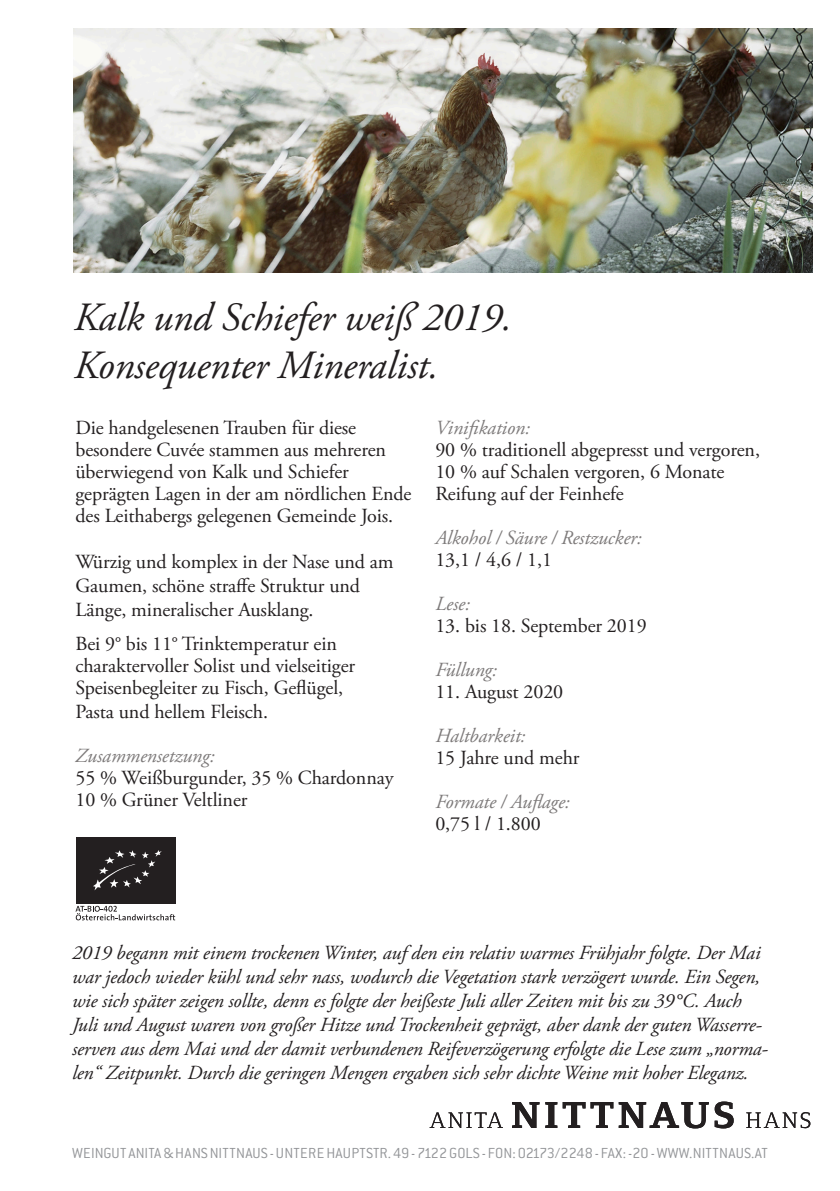
<style>
.page{position:relative;width:840px;height:1191px;background:#fff}
.page>*{position:absolute;margin:0;border:0;box-sizing:border-box;transform-origin:0 0}
.t1{font:italic 40px "Adobe Garamond Pro";letter-spacing:-.005em;color:#231f20}
.t2{font:20px/22px "Adobe Garamond Pro";letter-spacing:-.005em;color:#231f20}
.t3{font:italic 20px/24px "Adobe Garamond Pro";letter-spacing:-.01em;color:#231f20}
.t4{font:italic 20px "Adobe Garamond Pro";letter-spacing:-.005em;color:#7d7a7a}
.t5{font:300 16px "Conduit ITC";letter-spacing:.01em;color:#939598}
</style>
<div class="page">
<img style="left:74px;top:28px;width:737px;height:244px">
<svg style="left:429px;top:1112px;width:73px;height:16px"></svg>
<svg style="left:512px;top:1102px;width:27px;height:26px"></svg>
<svg style="left:545px;top:1102px;width:163px;height:26px"></svg>
<svg style="left:714px;top:1101px;width:19px;height:27px"></svg>
<svg style="left:746px;top:1112px;width:63px;height:16px"></svg>
<svg style="left:75px;top:905px;width:100px;height:15px"></svg>
<div style="left:76px;top:837px;width:100px;height:66px;background:#231f20"></div>
<svg style="left:93px;top:850px;width:69px;height:40px"></svg>
<p class="t1" style="left:74px;top:293px;width:439px">Kalk und Schiefer weiß 2019.</p>
<p class="t1" style="left:74px;top:341px;width:366px">Konsequenter Mineralist.</p>
<p class="t2" style="left:75px;top:417px;width:282px">Die handgelesenen Trauben für diese</p>
<p class="t2" style="left:75px;top:439px;width:312px">besondere Cuvée stammen aus mehreren überwiegend von Kalk und Schiefer</p>
<p class="t2" style="left:75px;top:483px;width:337px">geprägten Lagen in der am nördlichen Ende des Leithabergs gelegenen Gemeinde Jois.</p>
<p class="t2" style="left:75px;top:550px;width:319px;line-height:24px">Würzig und komplex in der Nase und am<br>Gaumen, schöne straffe Struktur und</p>
<p class="t2" style="left:75px;top:599px;width:239px">Länge, mineralischer Ausklang.</p>
<p class="t2" style="left:75px;top:633px;width:263px">Bei 9° bis 11° Trinktemperatur ein</p>
<p class="t2" style="left:75px;top:655px;width:281px">charaktervoller Solist und vielseitiger</p>
<p class="t2" style="left:75px;top:677px;width:269px">Speisenbegleiter zu Fisch, Geflügel,</p>
<p class="t2" style="left:75px;top:701px;width:194px">Pasta und hellem Fleisch.</p>
<p class="t4" style="left:75px;top:744px;width:141px">Zusammensetzung:</p>
<p class="t2" style="left:75px;top:767px;width:319px">55 % Weißburgunder, 35 % Chardonnay<br>10 % Grüner Veltliner</p>
<p class="t4" style="left:435px;top:416px;width:96px">Vinifikation:</p>
<p class="t2" style="left:435px;top:439px;width:326px">90 % traditionell abgepresst und vergoren,<br>10 % auf Schalen vergoren, 6 Monate<br>Reifung auf der Feinhefe</p>
<p class="t4" style="left:435px;top:526px;width:208px">Alkohol / Säure / Restzucker:</p>
<p class="t2" style="left:435px;top:549px;width:118px">13,1 / 4,6 / 1,1</p>
<p class="t4" style="left:435px;top:592px;width:36px">Lese:</p>
<p class="t2" style="left:435px;top:615px;width:213px">13. bis 18. September 2019</p>
<p class="t4" style="left:435px;top:658px;width:63px">Füllung:</p>
<p class="t2" style="left:435px;top:681px;width:129px">11. August 2020</p>
<p class="t4" style="left:435px;top:724px;width:92px">Haltbarkeit:</p>
<p class="t2" style="left:435px;top:747px;width:145px">15 Jahre und mehr</p>
<p class="t4" style="left:435px;top:790px;width:136px">Formate / Auflage:</p>
<p class="t2" style="left:435px;top:813px;width:107px">0,75 l / 1.800</p>
<p class="t3" style="left:72px;top:941px;width:697px">2019 begann mit einem trockenen Winter, auf den ein relativ warmes Frühjahr folgte. Der Mai war jedoch wieder kühl und sehr nass, wodurch die Vegetation stark verzögert wurde. Ein Segen, wie sich später zeigen sollte, denn es folgte der heißeste Juli aller Zeiten mit bis zu 39°C. Auch Juli und August waren von großer Hitze und Trockenheit geprägt, aber dank der guten Wasserre&shy;serven aus dem Mai und der damit verbundenen Reifeverzögerung erfolgte die Lese zum „norma&shy;len“ Zeitpunkt. Durch die geringen Mengen ergaben sich sehr dichte Weine mit hoher Eleganz.</p>
<p class="t5" style="left:72px;top:1144px;width:697px">WEINGUT ANITA &amp; HANS NITTNAUS - UNTERE HAUPTSTR. 49 - 7122 GOLS - FON: 02173/2248 - FAX: -20 - WWW.NITTNAUS.AT</p>
</div>
